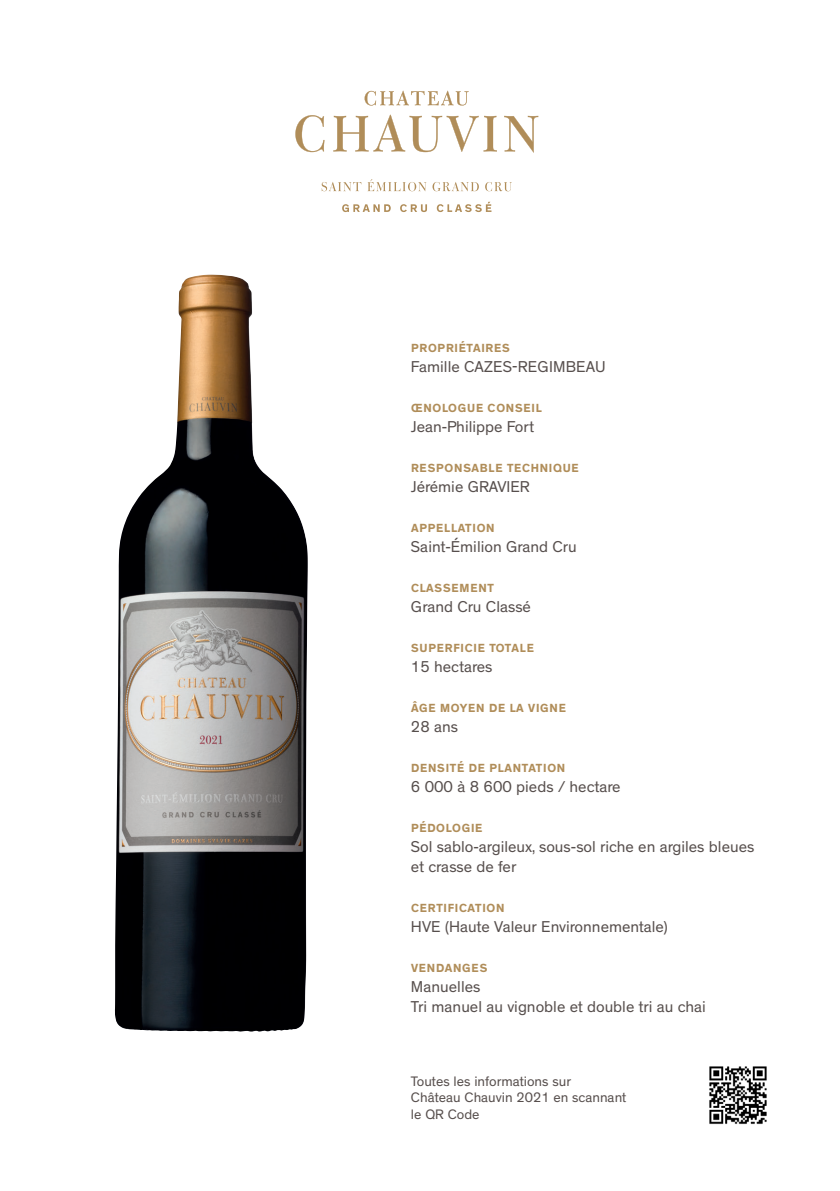
<style>
.page{position:relative;width:840px;height:1191px;background:#fff}
.page>*{position:absolute;margin:0;border:0;box-sizing:border-box;transform-origin:0 0}
.t1{font:16px/20px "Theinhardt";color:#574f4d}
.t2{font:14px/16.8px "Theinhardt";color:#574f4d}
.t3{font:700 12px "Theinhardt";letter-spacing:.065em;color:#b08d59}
</style>
<div class="page">
<img style="left:709px;top:1066px;width:58px;height:59px">
<img style="left:115px;top:275px;width:192px;height:757px">
<svg style="left:364px;top:91px;width:104px;height:14px"></svg>
<svg style="left:295px;top:115px;width:29px;height:37px"></svg>
<svg style="left:333px;top:115px;width:163px;height:37px"></svg>
<svg style="left:504px;top:116px;width:34px;height:37px"></svg>
<svg style="left:321px;top:182px;width:40px;height:9px"></svg>
<svg style="left:367px;top:179px;width:59px;height:12px"></svg>
<svg style="left:432px;top:182px;width:46px;height:9px"></svg>
<svg style="left:485px;top:182px;width:26px;height:9px"></svg>
<svg style="left:342px;top:204px;width:48px;height:8px"></svg>
<svg style="left:400px;top:204px;width:27px;height:8px"></svg>
<svg style="left:436px;top:202px;width:55px;height:10px"></svg>
<p class="t3" style="left:411px;top:341px;width:100px">PROPRIÉTAIRES</p>
<p class="t1" style="left:411px;top:357px;width:196px">Famille CAZES-REGIMBEAU</p>
<p class="t3" style="left:411px;top:401px;width:132px">ŒNOLOGUE CONSEIL</p>
<p class="t1" style="left:411px;top:417px;width:124px">Jean-Philippe Fort</p>
<p class="t3" style="left:411px;top:461px;width:169px">RESPONSABLE TECHNIQUE</p>
<p class="t1" style="left:411px;top:477px;width:120px">Jérémie GRAVIER</p>
<p class="t3" style="left:411px;top:521px;width:85px">APPELLATION</p>
<p class="t1" style="left:411px;top:537px;width:167px">Saint-Émilion Grand Cru</p>
<p class="t3" style="left:411px;top:581px;width:84px">CLASSEMENT</p>
<p class="t1" style="left:411px;top:597px;width:121px">Grand Cru Classé</p>
<p class="t3" style="left:411px;top:641px;width:124px">SUPERFICIE TOTALE</p>
<p class="t1" style="left:411px;top:657px;width:83px">15 hectares</p>
<p class="t3" style="left:411px;top:701px;width:156px">ÂGE MOYEN DE LA VIGNE</p>
<p class="t1" style="left:411px;top:717px;width:49px">28 ans</p>
<p class="t3" style="left:411px;top:761px;width:156px">DENSITÉ DE PLANTATION</p>
<p class="t1" style="left:411px;top:777px;width:211px">6 000 à 8 600 pieds / hectare</p>
<p class="t3" style="left:411px;top:821px;width:73px">PÉDOLOGIE</p>
<p class="t1" style="left:411px;top:837px;width:345px">Sol sablo-argileux, sous-sol riche en argiles bleues et crasse de fer</p>
<p class="t3" style="left:411px;top:901px;width:95px">CERTIFICATION</p>
<p class="t1" style="left:411px;top:917px;width:258px">HVE (Haute Valeur Environnementale)</p>
<p class="t3" style="left:411px;top:961px;width:78px">VENDANGES</p>
<p class="t1" style="left:411px;top:977px;width:296px">Manuelles<br>Tri manuel au vignoble et double tri au chai</p>
<p class="t2" style="left:411px;top:1073px;width:217px">Toutes les informations sur<br>Château Chauvin 2021 en scannant le QR Code</p>
</div>
